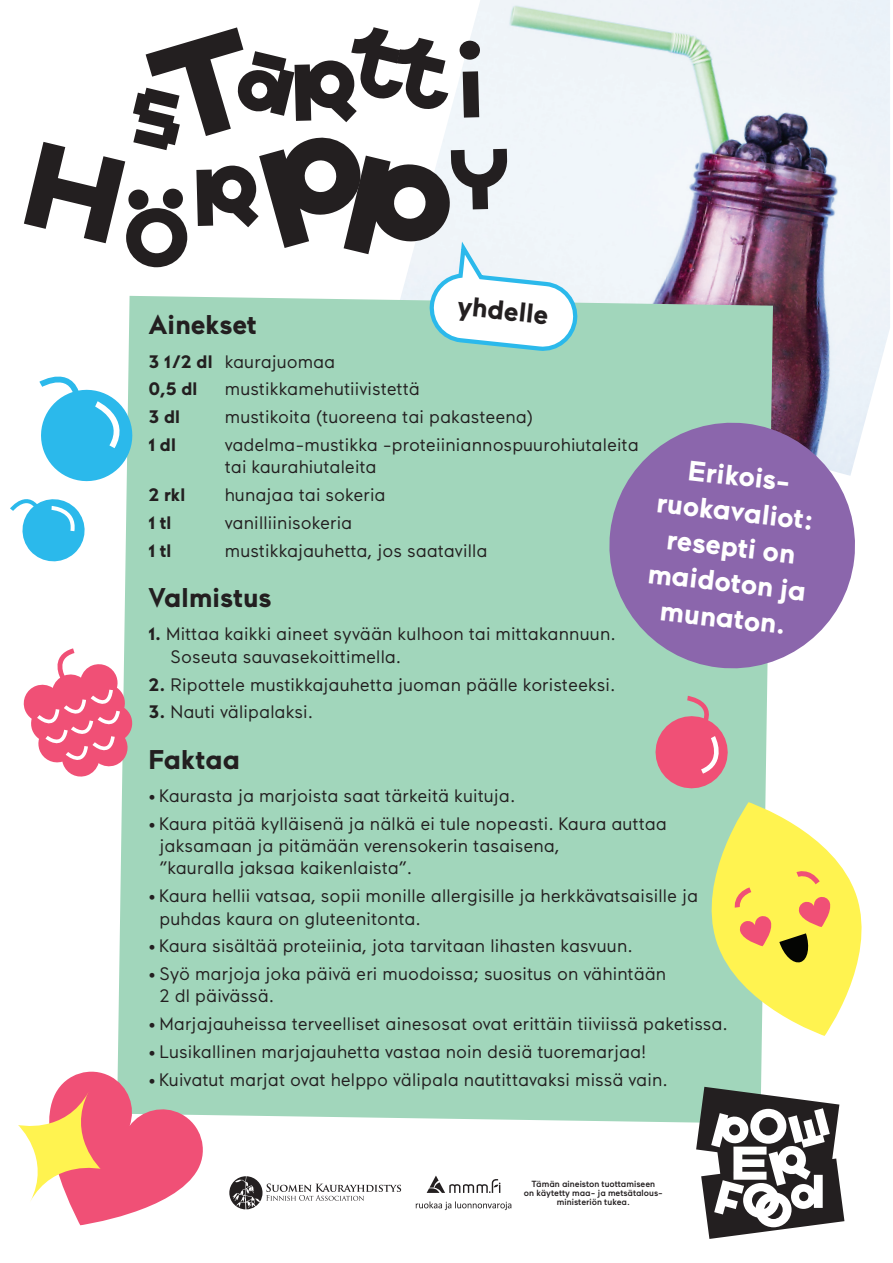
<style>
.page{position:relative;width:893px;height:1263px;background:#fff}
.page>*{position:absolute;margin:0;border:0;box-sizing:border-box;transform-origin:0 0}
.t1{font:50.1px "Peanutbutter RS";color:#fff}
.t2{font:700 28.05px/35.7px "Maax";color:#fff;text-align:center}
.t3{font:700 27px "Maax";color:#231f20}
.t4{font:18px/22.2px "Maax";color:#231f20}
.t5{font:700 18px/27.9px "Maax";color:#231f20}
.t6{font:500 8.85px/8.9px "Maax";color:#231f20;text-align:center}
.s1{font-weight:400}
.s2{font-weight:700}
</style>
<div class="page">
<img style="left:474px;top:0;width:416px;height:431px">
<div style="left:117px;top:296px;width:656px;height:827px;background:#a1d6bb"></div>
<svg style="left:18px;top:1066px;width:191px;height:159px"></svg>
<svg style="left:696px;top:802px;width:166px;height:234px"></svg>
<svg style="left:651px;top:693px;width:81px;height:100px;background:#ca949a"></svg>
<svg style="left:23px;top:645px;width:111px;height:134px"></svg>
<svg style="left:229px;top:1176px;width:172px;height:33px"></svg>
<svg style="left:427px;top:1175px;width:73px;height:18px"></svg>
<svg style="left:416px;top:1201px;width:95px;height:9px"></svg>
<svg style="left:602px;top:416px;width:260px;height:259px;background:#9988b6"></svg>
<svg style="left:696px;top:1087px;width:148px;height:152px"></svg>
<svg style="left:10px;top:24px;width:569px;height:541px"></svg>
<h3 class="t3" style="left:148px;top:310px;width:110px">Ainekset</h3>
<p class="t5" style="left:148px;top:348px;width:188px">3 1/2 dl <span class="s1">kaurajuomaa<br></span>0,5 dl</p>
<p class="t4" style="left:225px;top:378px;width:197px">mustikkamehutiivistettä</p>
<h3 class="t3" style="left:459px;top:291px;width:93px;rotate:6deg">yhdelle</h3>
<p class="t5" style="left:148px;top:403px;width:33px">3 dl</p>
<p class="t4" style="left:225px;top:406px;width:310px">mustikoita (tuoreena tai pakasteena)</p>
<p class="t5" style="left:148px;top:431px;width:29px">1 dl</p>
<p class="t4" style="left:225px;top:434px;width:415px">vadelma-mustikka -proteiiniannospuurohiutaleita tai kaurahiutaleita</p>
<p class="t5" style="left:148px;top:481px;width:38px">2 rkl</p>
<p class="t4" style="left:225px;top:484px;width:162px">hunajaa tai sokeria</p>
<p class="t5" style="left:148px;top:509px;width:25px">1 tl</p>
<p class="t4" style="left:225px;top:512px;width:129px">vanilliinisokeria</p>
<p class="t5" style="left:148px;top:537px;width:25px">1 tl</p>
<p class="t4" style="left:225px;top:540px;width:264px">mustikkajauhetta, jos saatavilla</p>
<h3 class="t3" style="left:148px;top:583px;width:125px">Valmistus</h3>
<p class="t4" style="left:171px;top:623px;width:447px;text-indent:-22px"><span class="s2">1.</span> Mittaa kaikki aineet syvään kulhoon tai mittakannuun.<br>Soseuta sauvasekoittimella.</p>
<p class="t4" style="left:148px;top:673px;width:469px"><span class="s2">2.</span> Ripottele mustikkajauhetta juoman päälle koristeeksi.</p>
<p class="t4" style="left:148px;top:701px;width:166px"><span class="s2">3.</span> Nauti välipalaksi.</p>
<h3 class="t3" style="left:148px;top:744px;width:93px">Faktaa</h3>
<p class="t4" style="left:148px;top:785px;width:369px">• Kaurasta ja marjoista saat tärkeitä kuituja.</p>
<p class="t4" style="left:159px;top:813px;width:509px;text-indent:-11px">• Kaura pitää kylläisenä ja nälkä ei tule nopeasti. Kaura auttaa jaksamaan ja pitämään verensokerin tasaisena,<br>”kauralla jaksaa kaikenlaista”.</p>
<p class="t4" style="left:159px;top:885px;width:540px;text-indent:-11px">• Kaura hellii vatsaa, sopii monille allergisille ja herkkävatsaisille ja puhdas kaura on gluteenitonta.</p>
<p class="t4" style="left:148px;top:935px;width:486px">• Kaura sisältää proteiinia, jota tarvitaan lihasten kasvuun.</p>
<p class="t4" style="left:159px;top:963px;width:508px;text-indent:-11px">• Syö marjoja joka päivä eri muodoissa; suositus on vähintään<br>2 dl päivässä.</p>
<p class="t4" style="left:148px;top:1013px;width:581px">• Marjajauheissa terveelliset ainesosat ovat erittäin tiiviissä paketissa.</p>
<p class="t4" style="left:148px;top:1041px;width:500px">• Lusikallinen marjajauhetta vastaa noin desiä tuoremarjaa!</p>
<p class="t4" style="left:148px;top:1069px;width:521px">• Kuivatut marjat ovat helppo välipala nautittavaksi missä vain.</p>
<h2 class="t2" style="left:663px;top:449px;width:160px;rotate:7deg">Erikois&shy;ruokavaliot: resepti on maidoton ja munaton.</h2>
<p class="t6" style="left:524px;top:1180px;width:140px">Tämän aineiston tuottamiseen<br>on käytetty maa- ja metsätalous&shy;ministeriön tukea.</p>
<h1 class="t1" style="left:749px;top:1096px;width:39px">O</h1>
<h1 class="t1" style="left:732px;top:1133px;width:37px">E</h1>
<h1 class="t1" style="left:742px;top:1170px;width:83px">OO d</h1>
</div>
